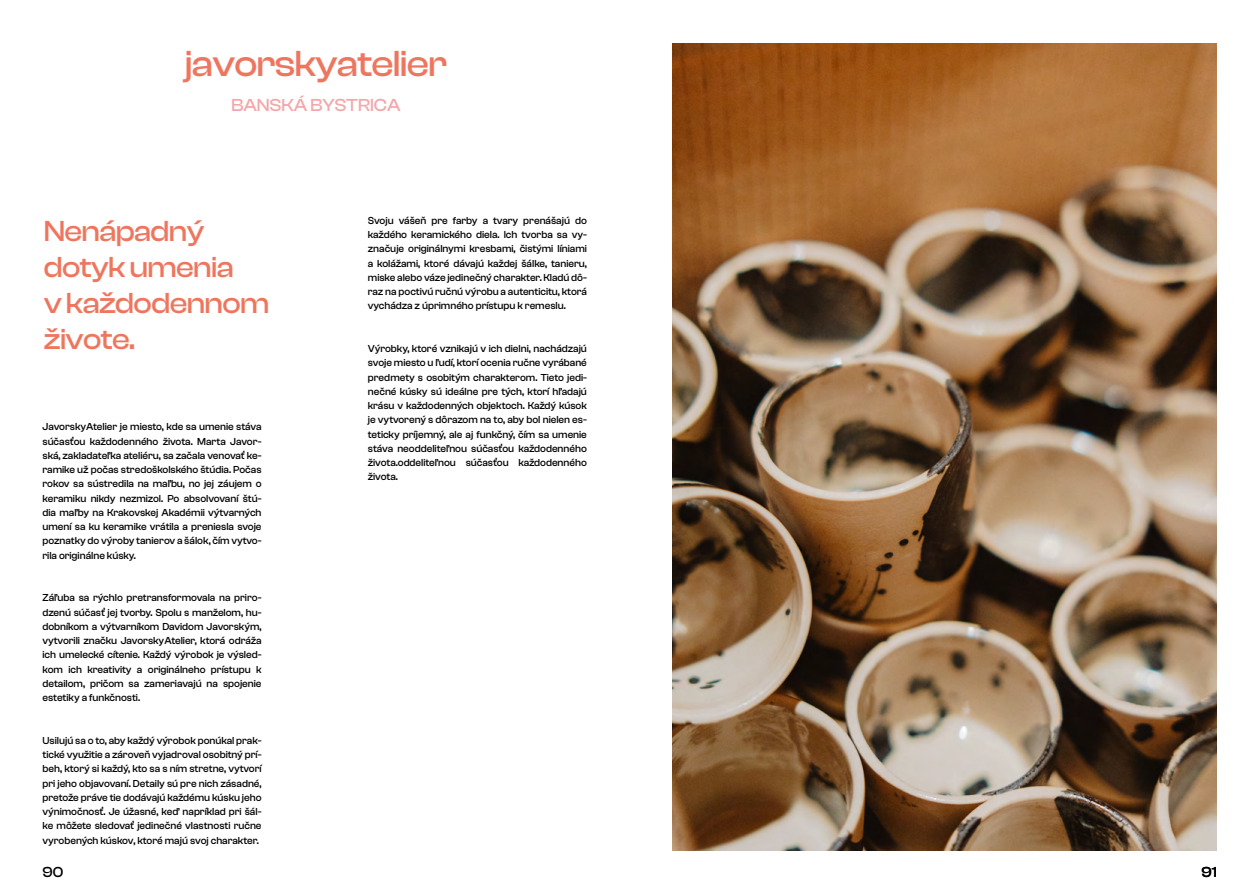
<style>
.page{position:relative;width:1259px;height:893px;background:#fff}
.page>*{position:absolute;margin:0;border:0;box-sizing:border-box;transform-origin:0 0}
.t1{font:500 37.5px "Clash Display";letter-spacing:-.02em;color:#ee765e}
.t2{font:500 30px/36px "Clash Display";letter-spacing:-.02em;color:#ee765e}
.t3{font:500 18px "Clash Display";color:#f4a7aa}
.t4{font:500 15px "Clash Display";color:#000}
.t5{font:500 10.5px/14.2px "Clash Grotesk";letter-spacing:-.005em;color:#000;text-align:justify}
</style>
<div class="page">
<img style="left:672px;top:43px;width:544px;height:807px">
<h1 class="t1" style="left:185px;top:42px;width:264px">javorskyatelier</h1>
<h3 class="t3" style="left:231px;top:95px;width:171px">BANSKÁ BYSTRICA</h3>
<h2 class="t2" style="left:44px;top:213px;width:227px">Nenápadný dotyk umenia<br>v každodennom živote.</h2>
<p class="t5" style="left:43px;top:420px;width:221px">JavorskyAtelier je miesto, kde sa umenie stáva súčasťou každodenného života. Marta Javor&shy;ská, zakladateľka ateliéru, sa začala venovať ke&shy;ramike už počas stredoškolského štúdia. Počas rokov sa sústredila na maľbu, no jej záujem o keramiku nikdy nezmizol. Po absolvovaní štú&shy;dia maľby na Krakovskej Akadémii výtvarných umení sa ku keramike vrátila a preniesla svoje poznatky do výroby tanierov a šálok, čím vytvo&shy;rila originálne kúsky.</p>
<p class="t5" style="left:43px;top:591px;width:220px">Záľuba sa rýchlo pretransformovala na priro&shy;dzenú súčasť jej tvorby. Spolu s manželom, hu&shy;dobníkom a výtvarníkom Davidom Javorským, vytvorili značku JavorskyAtelier, ktorá odráža ich umelecké cítenie. Každý výrobok je výsled&shy;kom ich kreativity a originálneho prístupu k detailom, pričom sa zameriavajú na spojenie estetiky a funkčnosti.</p>
<p class="t5" style="left:43px;top:733px;width:220px">Usilujú sa o to, aby každý výrobok ponúkal prak&shy;tické využitie a zároveň vyjadroval osobitný prí&shy;beh, ktorý si každý, kto sa s ním stretne, vytvorí pri jeho objavovaní. Detaily sú pre nich zásadné, pretože práve tie dodávajú každému kúsku jeho výnimočnosť. Je úžasné, keď napríklad pri šál&shy;ke môžete sledovať jedinečné vlastnosti ručne vyrobených kúskov, ktoré majú svoj charakter.</p>
<h3 class="t4" style="left:43px;top:863px;width:22px">90</h3>
<p class="t5" style="left:368px;top:213px;width:220px">Svoju vášeň pre farby a tvary prenášajú do každého keramického diela. Ich tvorba sa vy&shy;značuje originálnymi kresbami, čistými líniami a kolážami, ktoré dávajú každej šálke, tanieru, miske alebo váze jedinečný charakter. Kladú dô&shy;raz na poctivú ručnú výrobu a autenticitu, ktorá vychádza z úprimného prístupu k remeslu.</p>
<p class="t5" style="left:368px;top:341px;width:220px">Výrobky, ktoré vznikajú v ich dielni, nachádzajú svoje miesto u ľudí, ktorí ocenia ručne vyrábané predmety s osobitým charakterom. Tieto jedi&shy;nečné kúsky sú ideálne pre tých, ktorí hľadajú krásu v každodenných objektoch. Každý kúsok je vytvorený s dôrazom na to, aby bol nielen es&shy;teticky príjemný, ale aj funkčný, čím sa umenie stáva neoddeliteľnou súčasťou každodenného života.oddeliteľnou súčasťou každodenného života.</p>
<h3 class="t4" style="left:1201px;top:863px;width:17px">91</h3>
</div>
